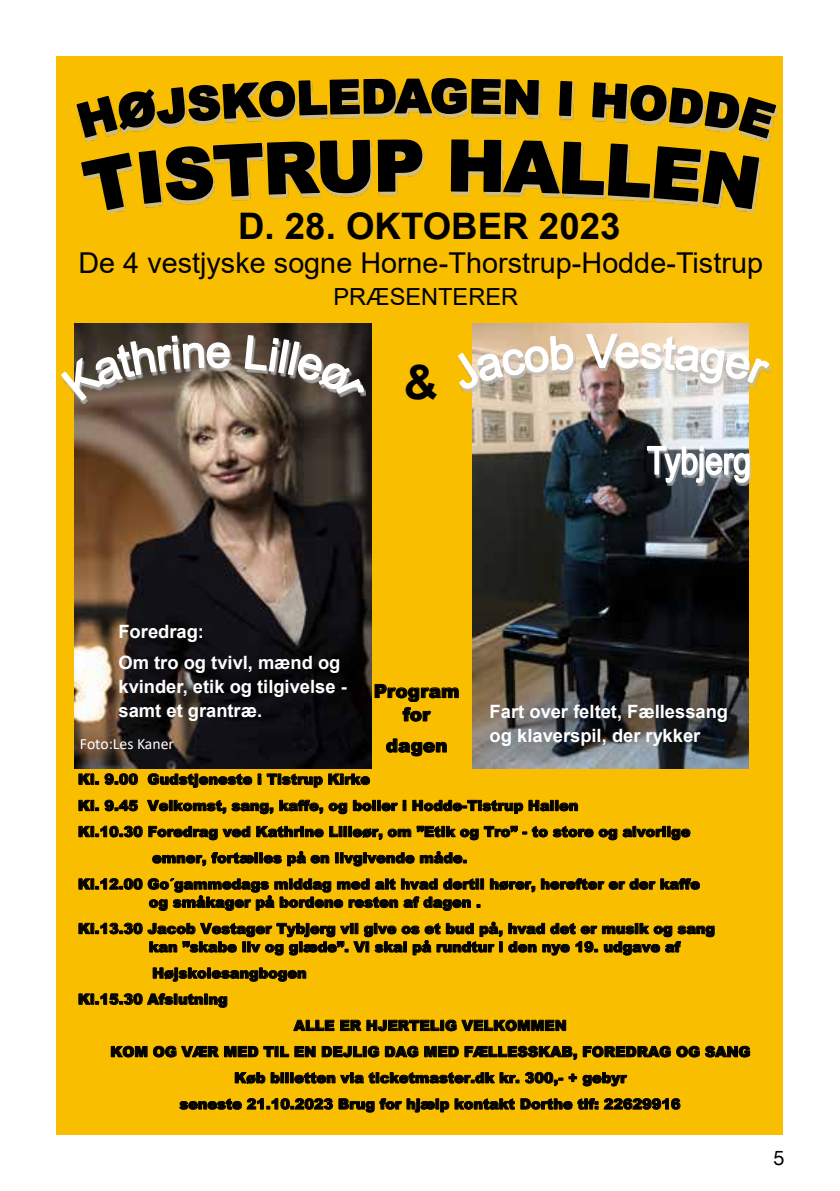
<style>
.page{position:relative;width:840px;height:1191px;background:#fff}
.page>*{position:absolute;margin:0;border:0;box-sizing:border-box;transform-origin:0 0}
.t1{font:700 47px "Arial";color:#000}
.t2{font:700 36.6px "Arial";color:#000}
.t3{font:28.8px "Arial";color:#000}
.t4{font:23.6px "Arial";color:#000}
.t5{font:20px "Helvetica Neue";color:#000}
.t6{font:700 18.4px/23.8px "Arial";color:#fff}
.t7{font:900 18.4px/23.4px "Arial";color:#000;text-align:center}
.t8{font:15.6px "Calibri";color:#fff}
.t9{font:900 14.4px/26.2px "Arial";letter-spacing:-.005em;color:#000}
</style>
<div class="page">
<div style="left:57px;top:57px;width:725px;height:1078px;background:#fabe00"></div>
<img style="left:74px;top:410px;width:297px;height:358px">
<img style="left:472px;top:410px;width:276px;height:358px">
<img style="left:647px;top:484px;width:103px;height:1px">
<svg style="left:645px;top:445px;width:105px;height:39px"></svg>
<svg style="left:61px;top:78px;width:715px;height:332px"></svg>
<h2 class="t2" style="left:238px;top:200px;width:384px">D. 28. OKTOBER 2023</h2>
<h3 class="t3" style="left:78px;top:243px;width:685px">De 4 vestjyske sogne Horne-Thorstrup-Hodde-Tistrup</h3>
<h3 class="t4" style="left:333px;top:280px;width:186px">PRÆSENTERER</h3>
<h1 class="t1" style="left:403px;top:349px;width:36px">&amp;</h1>
<p class="t6" style="left:118px;top:615px;width:223px;line-height:31.6px">Foredrag:<br>Om tro og tvivl, mænd og</p>
<p class="t6" style="left:118px;top:675px;width:230px">kvinder, etik og tilgivelse - samt et grantræ.</p>
<p class="t7" style="left:373px;top:678px;width:87px">Program for</p>
<p class="t7" style="left:385px;top:733px;width:63px">dagen</p>
<p class="t6" style="left:489px;top:699px;width:240px">Fart over feltet, Fællessang og klaverspil, der rykker</p>
<p class="t8" style="left:80px;top:733px;width:95px">Foto:Les Kaner</p>
<p class="t9" style="left:78px;top:765px;width:293px">Kl. 9.00 Gudstjeneste i Tistrup Kirke</p>
<p class="t9" style="left:78px;top:792px;width:501px">Kl. 9.45 Velkomst, sang, kaffe, og boller i Hodde-Tistrup Hallen</p>
<p class="t9" style="left:78px;top:818px;width:613px">Kl.10.30 Foredrag ved Kathrine Lilleør, om ”Etik og Tro” - to store og alvorlige</p>
<p class="t9" style="left:152px;top:844px;width:316px">emner, fortælles på en livgivende måde.</p>
<p class="t9" style="left:78px;top:870px;width:623px">Kl.12.00 Go´gammedags middag med alt hvad dertil hører, herefter er der kaffe</p>
<p class="t9" style="left:78px;top:888px;width:638px;text-indent:71px">og småkager på bordene resten af dagen .<br>Kl.13.30 Jacob Vestager Tybjerg vil give os et bud på, hvad det er musik og sang</p>
<p class="t9" style="left:149px;top:933px;width:532px">kan ”skabe liv og glæde”. Vi skal på rundtur i den nye 19. udgave af</p>
<p class="t9" style="left:152px;top:959px;width:156px">Højskolesangbogen</p>
<p class="t9" style="left:78px;top:985px;width:151px">Kl.15.30 Afslutning</p>
<p class="t9" style="left:293px;top:1012px;width:274px">ALLE ER HJERTELIG VELKOMMEN</p>
<p class="t9" style="left:110px;top:1038px;width:641px">KOM OG VÆR MED TIL EN DEJLIG DAG MED FÆLLESSKAB, FOREDRAG OG SANG</p>
<p class="t9" style="left:234px;top:1064px;width:393px">Køb billetten via ticketmaster.dk kr. 300,- + gebyr</p>
<p class="t9" style="left:179px;top:1090px;width:502px">seneste 21.10.2023 Brug for hjælp kontakt Dorthe tlf: 22629916</p>
<h3 class="t5" style="left:773px;top:1143px;width:13px">5</h3>
</div>
